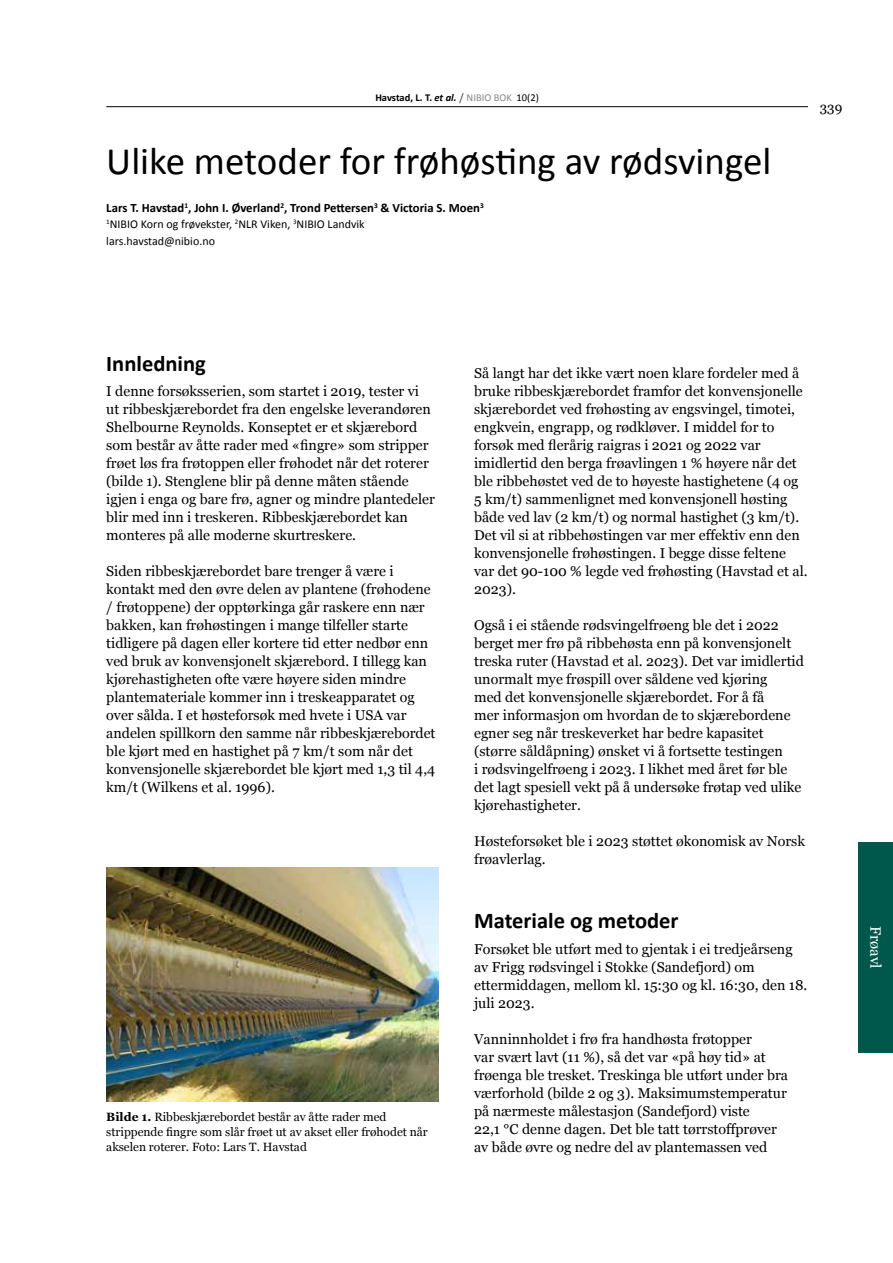
<style>
.page{position:relative;width:893px;height:1263px;background:#fff}
.page>*{position:absolute;margin:0;border:0;box-sizing:border-box;transform-origin:0 0}
.t1{font:39px "Calibri";color:#000}
.t2{font:700 22.5px "Calibri";color:#000}
.t3{font:15px "Georgia";color:#fff}
.t4{font:14.25px/18px "Georgia";color:#000}
.t5{font:13.5px "Georgia";color:#000}
.t6{font:700 12.75px "Calibri";color:#000}
.t7{font:12px/15px "Georgia";color:#000}
.t8{font:12px/16.5px "Calibri";color:#000}
.t9{font:700 10.5px "Calibri";letter-spacing:-.005em;color:#000}
.s1{font-style:italic}
.s2{font-family:"Georgia";font-weight:400}
.s3{font-weight:400;color:#878787}
.s4{font-weight:400}
.s5{font-weight:700}
</style>
<div class="page">
<hr style="left:106px;top:106px;width:702px;height:1px;background:#000">
<div style="left:858px;top:842px;width:35px;height:210px;background:#00584d"></div>
<img style="left:107px;top:867px;width:332px;height:234px">
<p class="t9" style="left:375px;top:91px;width:165px">Havstad, L. T. <span class="s1">et al.</span> <span class="s2">/</span> <span class="s3">NIBIO BOK</span> <span class="s4">10(2)</span></p>
<h1 class="t1" style="left:106px;top:137px;width:667px">Ulike metoder for frøhøsting av rødsvingel</h1>
<p class="t6" style="left:106px;top:200px;width:379px">Lars T. Havstad<sup>1</sup>, John I. Øverland<sup>2</sup>, Trond Pettersen<sup>3</sup> &amp; Victoria S. Moen<sup>3</sup></p>
<p class="t8" style="left:106px;top:216px;width:260px"><sup>1</sup>NIBIO Korn og frøvekster, <sup>2</sup>NLR Viken, <sup>3</sup>NIBIO Landvik lars.havstad@nibio.no</p>
<p class="t5" style="left:820px;top:97px;width:24px">339</p>
<h2 class="t2" style="left:106px;top:350px;width:101px">Innledning</h2>
<p class="t4" style="left:106px;top:381px;width:330px">I denne forsøksserien, som startet i 2019, tester vi ut ribbeskjærebordet fra den engelske leverandøren Shelbourne Reynolds. Konseptet er et skjærebord som består av åtte rader med «fingre» som stripper frøet løs fra frøtoppen eller frøhodet når det roterer (bilde 1). Stenglene blir på denne måten stående igjen i enga og bare frø, agner og mindre plantedeler blir med inn i treskeren. Ribbeskjærebordet kan monteres på alle moderne skurtreskere.</p>
<p class="t4" style="left:106px;top:561px;width:331px">Siden ribbeskjærebordet bare trenger å være i kontakt med den øvre delen av plantene (frøhodene / frøtoppene) der opptørkinga går raskere enn nær bakken, kan frøhøstingen i mange tilfeller starte tidligere på dagen eller kortere tid etter nedbør enn ved bruk av konvensjonelt skjærebord. I tillegg kan kjørehastigheten ofte være høyere siden mindre plantemateriale kommer inn i treskeapparatet og over sålda. I et høsteforsøk med hvete i USA var andelen spillkorn den samme når ribbeskjærebordet ble kjørt med en hastighet på 7 km/t som når det konvensjonelle skjærebordet ble kjørt med 1,3 til 4,4 km/t (Wilkens et al. 1996).</p>
<p class="t7" style="left:106px;top:1109px;width:323px"><span class="s5">Bilde 1.</span> Ribbeskjærebordet består av åtte rader med strippende fingre som slår frøet ut av akset eller frøhodet når akselen roterer. Foto: Lars T. Havstad</p>
<p class="t4" style="left:474px;top:363px;width:335px">Så langt har det ikke vært noen klare fordeler med å bruke ribbeskjærebordet framfor det konvensjonelle skjærebordet ved frøhøsting av engsvingel, timotei, engkvein, engrapp, og rødkløver. I middel for to forsøk med flerårig raigras i 2021 og 2022 var imidlertid den berga frøavlingen 1 % høyere når det ble ribbehøstet ved de to høyeste hastighetene (4 og 5 km/t) sammenlignet med konvensjonell høsting både ved lav (2 km/t) og normal hastighet (3 km/t).<br>Det vil si at ribbehøstingen var mer effektiv enn den konvensjonelle frøhøstingen. I begge disse feltene var det 90-100 % legde ved frøhøsting (Havstad et al.<br>2023).</p>
<p class="t4" style="left:474px;top:615px;width:331px">Også i ei stående rødsvingelfrøeng ble det i 2022 berget mer frø på ribbehøsta enn på konvensjonelt treska ruter (Havstad et al. 2023). Det var imidlertid unormalt mye frøspill over såldene ved kjøring<br>med det konvensjonelle skjærebordet. For å få<br>mer informasjon om hvordan de to skjærebordene egner seg når treskeverket har bedre kapasitet (større såldåpning) ønsket vi å fortsette testingen<br>i rødsvingelfrøeng i 2023. I likhet med året før ble det lagt spesiell vekt på å undersøke frøtap ved ulike kjørehastigheter.</p>
<p class="t4" style="left:474px;top:831px;width:332px">Høsteforsøket ble i 2023 støttet økonomisk av Norsk frøavlerlag.</p>
<h2 class="t2" style="left:474px;top:907px;width:206px">Materiale og metoder</h2>
<p class="t4" style="left:474px;top:939px;width:335px">Forsøket ble utført med to gjentak i ei tredjeårseng av Frigg rødsvingel i Stokke (Sandefjord) om ettermiddagen, mellom kl. 15:30 og kl. 16:30, den 18. juli 2023.</p>
<p class="t4" style="left:474px;top:1029px;width:315px">Vanninnholdet i frø fra handhøsta frøtopper<br>var svært lavt (11 %), så det var «på høy tid» at frøenga ble tresket. Treskinga ble utført under bra værforhold (bilde 2 og 3). Maksimumstemperatur på nærmeste målestasjon (Sandefjord) viste<br>22,1 °C denne dagen. Det ble tatt tørrstoffprøver av både øvre og nedre del av plantemassen ved</p>
<p class="t3" style="left:886px;top:926px;width:44px;rotate:90deg">Frøavl</p>
</div>
